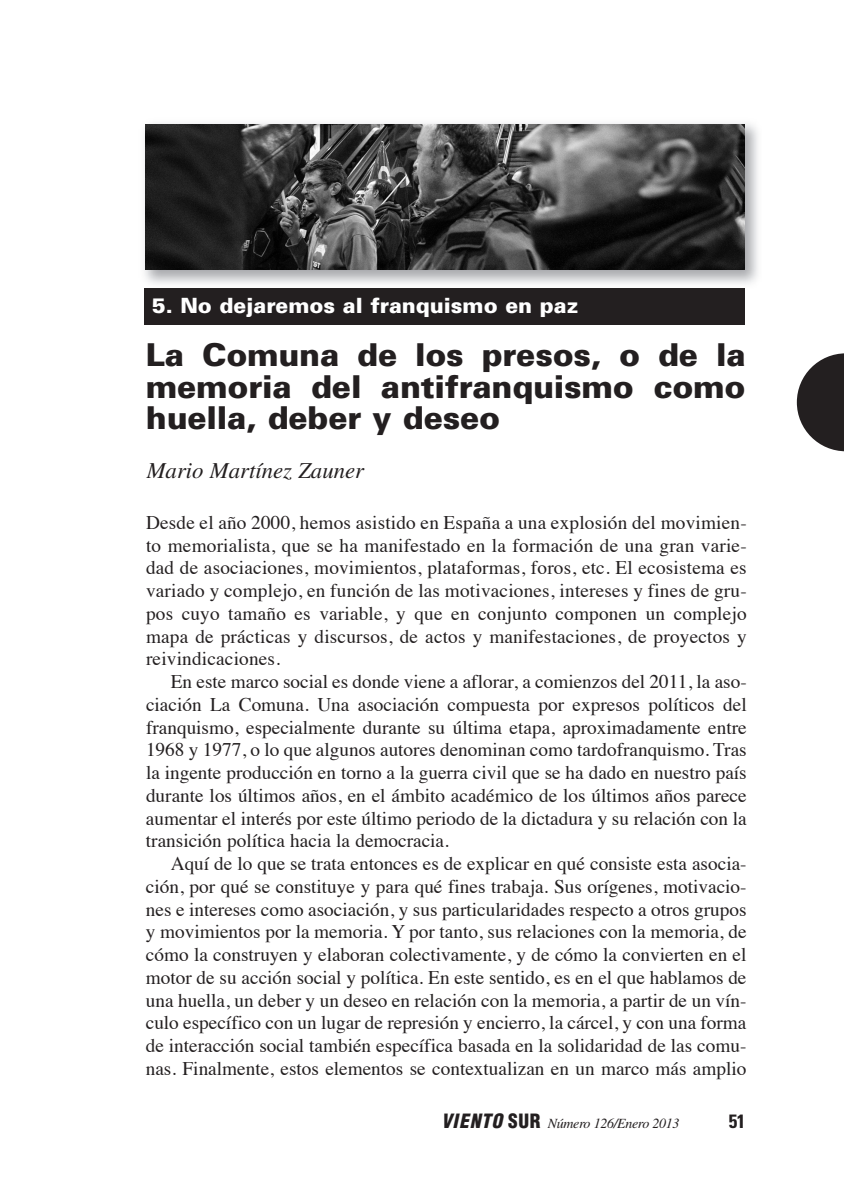
<style>
.page{position:relative;width:844px;height:1191px;background:#fff}
.page>*{position:absolute;margin:0;border:0;box-sizing:border-box;transform-origin:0 0}
.t1{font:900 31.5px/31.5px "Univers";letter-spacing:-.005em;color:#231f20;text-align:justify}
.t2{font:italic 22.75px "Times";color:#231f20}
.t3{font:900 21px "Univers";color:#fff}
.t4{font:19.25px/22.8px "Times";color:#231f20;text-align:justify}
.t5{font:700 condensed 19.25px "Univers";color:#231f20}
.t6{font:italic 14px "Times";letter-spacing:-.025em;color:#231f20}
.s1{font-family:"Helvetica";font-weight:900;font-stretch:condensed;font-size:19.25px}
.s2{font-family:"Helvetica";font-weight:900;font-style:normal;font-stretch:condensed;font-size:19.25px}
</style>
<div class="page">
<svg style="left:796px;top:353px;width:47px;height:98px"></svg>
<div style="left:144px;top:289px;width:600px;height:36px;background:#231f20"></div>
<img style="left:144px;top:123px;width:614px;height:168px">
<img style="left:144px;top:289px;width:600px;height:2px">
<img style="left:146px;top:124px;width:598px;height:146px">
<p class="t3" style="left:152px;top:297px;width:428px">5. No dejaremos al franquismo en paz</p>
<h1 class="t1" style="left:146px;top:342px;width:601px">La Comuna de los presos, o de la memoria del antifranquismo como huella, deber y deseo</h1>
<p class="t2" style="left:147px;top:463px;width:219px">Mario Martínez Zauner</p>
<p class="t4" style="left:146px;top:512px;width:602px">Desde el año 2000, hemos asistido en España a una explosión del movimien&shy;to memorialista, que se ha manifestado en la formación de una gran varie&shy;dad de asociaciones, movimientos, plataformas, foros, etc. El ecosistema es variado y complejo, en función de las motivaciones, intereses y fines de gru&shy;pos cuyo tamaño es variable, y que en conjunto componen un complejo mapa de prácticas y discursos, de actos y manifestaciones, de proyectos y reivindicaciones.</p>
<p class="t4" style="left:146px;top:672px;width:602px;text-indent:25px">En este marco social es donde viene a aflorar, a comienzos del 2011, la aso&shy;ciación La Comuna. Una asociación compuesta por expresos políticos del franquismo, especialmente durante su última etapa, aproximadamente entre 1968 y 1977, o lo que algunos autores denominan como tardofranquismo. Tras la ingente producción en torno a la guerra civil que se ha dado en nuestro país durante los últimos años, en el ámbito académico de los últimos años parece aumentar el interés por este último periodo de la dictadura y su relación con la transición política hacia la democracia.</p>
<p class="t4" style="left:146px;top:854px;width:602px;text-indent:25px">Aquí de lo que se trata entonces es de explicar en qué consiste esta asocia&shy;ción, por qué se constituye y para qué fines trabaja. Sus orígenes, motivacio&shy;nes e intereses como asociación, y sus particularidades respecto a otros grupos y movimientos por la memoria. Y por tanto, sus relaciones con la memoria, de cómo la construyen y elaboran colectivamente, y de cómo la convierten en el motor de su acción social y política. En este sentido, es en el que hablamos de una huella, un deber y un deseo en relación con la memoria, a partir de un vín&shy;culo específico con un lugar de represión y encierro, la cárcel, y con una forma de interacción social también específica basada en la solidaridad de las comu&shy;nas. Finalmente, estos elementos se contextualizan en un marco más amplio</p>
<p class="t6" style="left:441px;top:1118px;width:240px"><span class="s1">VIENTO</span> <span class="s2">SUR</span> Número 126/Enero 2013</p>
<p class="t5" style="left:728px;top:1113px;width:18px">51</p>
</div>
